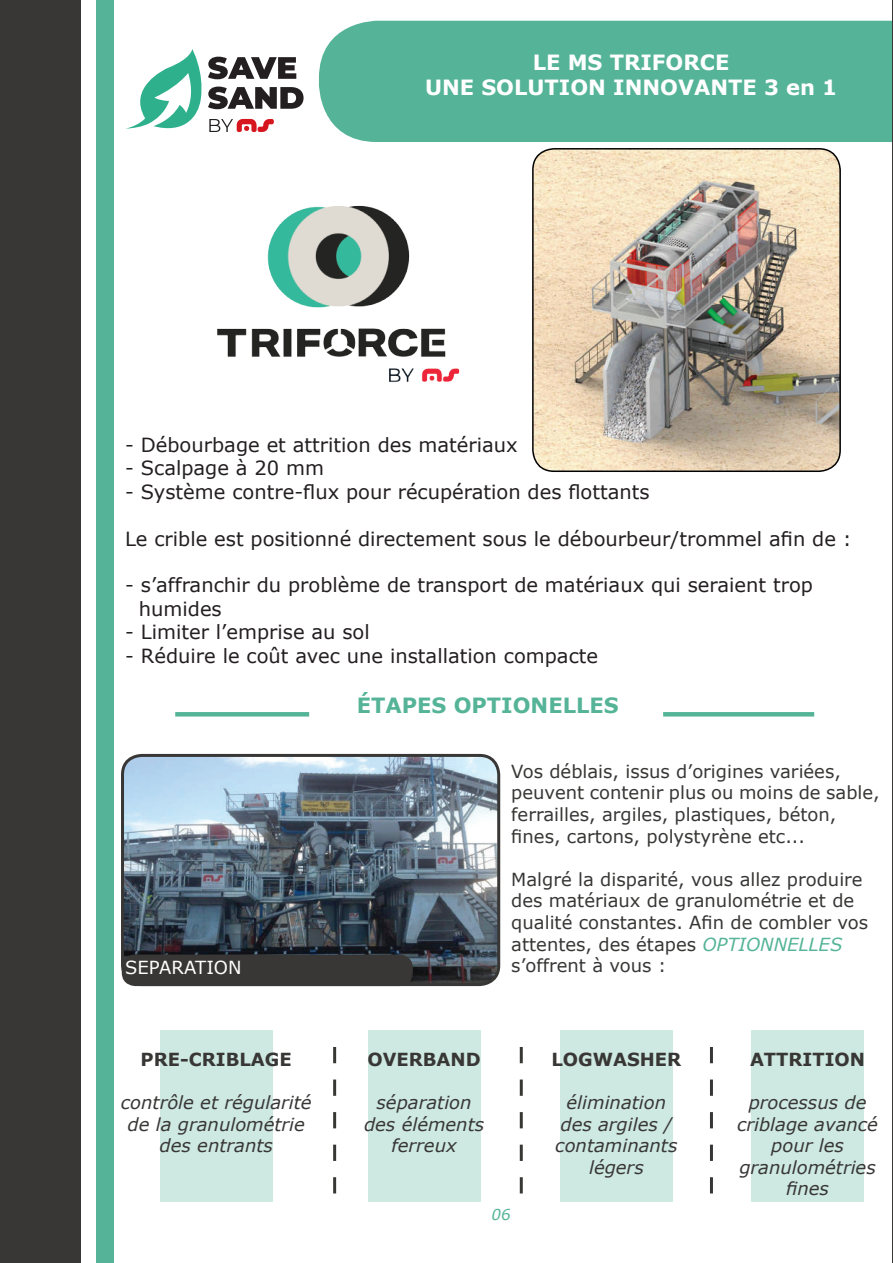
<style>
.page{position:relative;width:893px;height:1263px;background:#fff}
.page>*{position:absolute;margin:0;border:0;box-sizing:border-box;transform-origin:0 0}
.t1{font:700 21px/25.2px "Verdana";color:#fff;text-align:center}
.t2{font:700 21px "Verdana";color:#55b497}
.t3{font:19.5px/23.4px "Verdana";color:#231f20}
.t4{font:18px/21.6px "Verdana";color:#383736}
.t5{font:italic 18px/21.6px "Verdana";color:#383736;text-align:center}
.t6{font:700 18px "Verdana";color:#383736}
.t7{font:18px "Verdana";color:#fff}
.t8{font:italic 15px "Verdana";color:#55b497}
.s1{font-style:italic;color:#55b497}
</style>
<div class="page">
<div style="left:319px;top:21px;width:573px;height:121px;background:#55b497"></div>
<hr style="left:892px;top:0;width:1px;height:1263px;background:#383736">
<div style="left:751px;top:1030px;width:113px;height:172px;background:#cee9e1"></div>
<div style="left:560px;top:1030px;width:112px;height:172px;background:#cee9e1"></div>
<div style="left:368px;top:1030px;width:112px;height:172px;background:#cee9e1"></div>
<div style="left:160px;top:1030px;width:112px;height:172px;background:#cee9e1"></div>
<svg style="left:333px;top:1047px;width:3px;height:146px"></svg>
<svg style="left:710px;top:1047px;width:3px;height:146px"></svg>
<svg style="left:520px;top:1047px;width:3px;height:146px"></svg>
<img style="left:123px;top:755px;width:376px;height:229px">
<div style="left:121px;top:754px;width:379px;height:232px;border:3px solid #383736;border-radius:19px"></div>
<div style="left:122px;top:954px;width:291px;height:32px;background:#383736;border-radius:14px"></div>
<img style="left:533px;top:149px;width:307px;height:322px">
<div style="left:532px;top:148px;width:309px;height:324px;border:2px solid #000;border-radius:21px"></div>
<div style="left:97px;top:0;width:17px;height:1263px;background:#55b497"></div>
<div style="left:0;top:0;width:81px;height:1263px;background:#383736"></div>
<svg style="left:125px;top:49px;width:179px;height:84px"></svg>
<hr style="left:175px;top:712px;width:134px;height:4px;background:#55b497">
<hr style="left:663px;top:712px;width:151px;height:4px;background:#55b497">
<img style="left:217px;top:205px;width:243px;height:177px">
<p class="t1" style="left:425px;top:49px;width:414px">LE MS TRIFORCE<br>UNE SOLUTION INNOVANTE 3 en 1</p>
<p class="t3" style="left:125px;top:433px;width:394px">- Débourbage et attrition des matériaux</p>
<p class="t3" style="left:125px;top:456px;width:200px">- Scalpage à 20 mm</p>
<p class="t3" style="left:125px;top:480px;width:526px">- Système contre-flux pour récupération des flottants</p>
<p class="t3" style="left:125px;top:526px;width:728px">Le crible est positionné directement sous le débourbeur/trommel afin de :</p>
<p class="t3" style="left:139px;top:573px;width:676px;text-indent:-14px">- s’affranchir du problème de transport de matériaux qui seraient trop humides</p>
<p class="t3" style="left:125px;top:620px;width:246px">- Limiter l’emprise au sol</p>
<p class="t3" style="left:125px;top:643px;width:474px">- Réduire le coût avec une installation compacte</p>
<p class="t7" style="left:125px;top:955px;width:118px">SEPARATION</p>
<p class="t6" style="left:141px;top:1046px;width:153px">PRE-CRIBLAGE</p>
<p class="t5" style="left:121px;top:1091px;width:192px">contrôle et régularité de la granulométrie des entrants</p>
<p class="t2" style="left:357px;top:691px;width:263px">ÉTAPES OPTIONELLES</p>
<p class="t4" style="left:511px;top:760px;width:370px">Vos déblais, issus d’origines variées, peuvent contenir plus ou moins de sable, ferrailles, argiles, plastiques, béton, fines, cartons, polystyrène etc...</p>
<p class="t4" style="left:511px;top:868px;width:358px">Malgré la disparité, vous allez produire des matériaux de granulométrie et de qualité constantes. Afin de combler vos attentes, des étapes <span class="s1">OPTIONNELLES </span>s’offrent à vous :</p>
<p class="t6" style="left:367px;top:1046px;width:115px">OVERBAND</p>
<p class="t5" style="left:364px;top:1091px;width:122px">séparation des éléments ferreux</p>
<p class="t8" style="left:491px;top:1204px;width:21px">06</p>
<p class="t6" style="left:551px;top:1046px;width:131px">LOGWASHER</p>
<p class="t5" style="left:555px;top:1091px;width:124px">élimination des argiles / contaminants légers</p>
<p class="t6" style="left:750px;top:1046px;width:117px">ATTRITION</p>
<p class="t5" style="left:737px;top:1091px;width:142px">processus de criblage avancé pour les granulométries fines</p>
</div>
